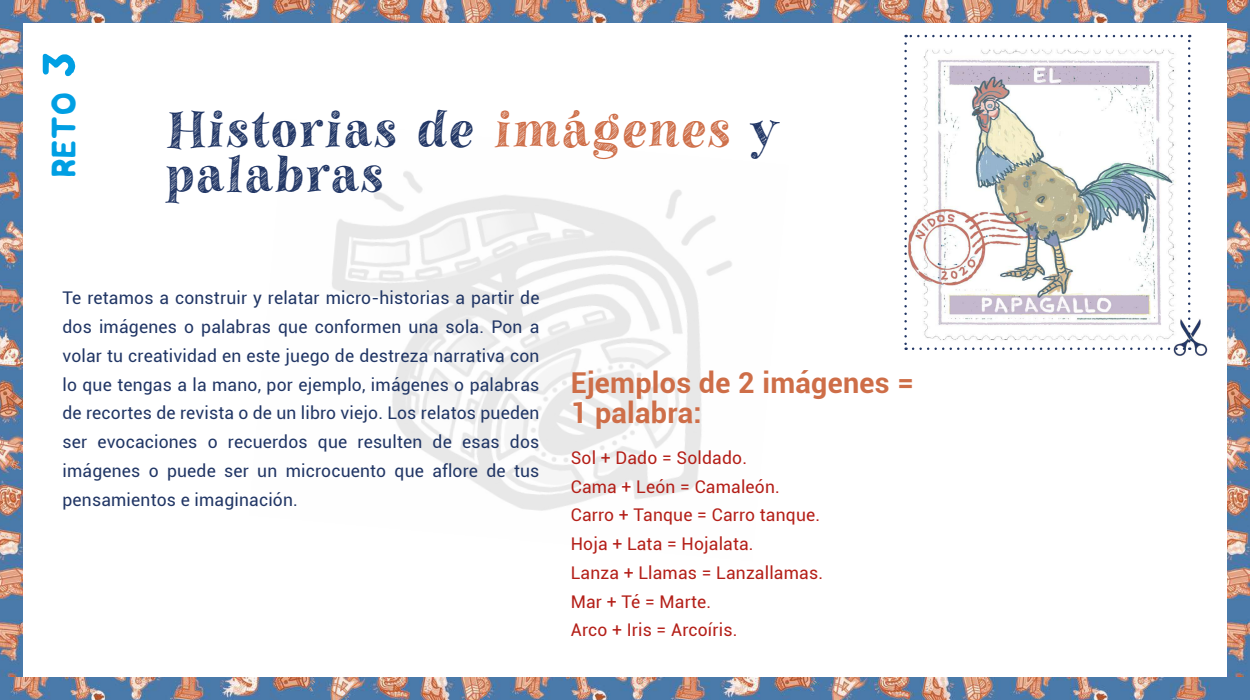
<style>
.page{position:relative;width:1250px;height:700px;background:#fff}
.page>*{position:absolute;margin:0;border:0;box-sizing:border-box;transform-origin:0 0}
.t1{font:50px/45.6px "Gavabon";letter-spacing:.06em;color:#213665}
.t2{font:44.38px "Chlakh";color:#009fe3}
.t3{font:700 28.75px/30.6px "Roboto";letter-spacing:.01em;color:#ce6e48}
.t4{font:17.5px/28.8px "Roboto";letter-spacing:.01em;color:#213665;text-align:justify}
.t5{font:17.5px/28.8px "Roboto";letter-spacing:.01em;color:#b41f18}
.s1{font-size:62.5px}
.s2{color:#ce6e48}
</style>
<div class="page">
<img style="left:0;top:22px;width:22px;height:656px">
<img style="left:0;top:0;width:1228px;height:22px">
<img style="left:1228px;top:0;width:22px;height:678px">
<img style="left:0;top:678px;width:1250px;height:22px">
<img style="left:906px;top:36px;width:277px;height:313px">
<svg style="left:904px;top:44px;width:3px;height:306px"></svg>
<svg style="left:913px;top:348px;width:261px;height:2px"></svg>
<svg style="left:1188px;top:35px;width:2px;height:284px"></svg>
<svg style="left:906px;top:35px;width:276px;height:2px"></svg>
<img style="left:1174px;top:319px;width:33px;height:37px">
<img style="left:332px;top:171px;width:400px;height:340px">
<h2 class="t2" style="left:34px;top:176px;width:128px;rotate:-90deg">reto <span class="s1">3</span></h2>
<h1 class="t1" style="left:168px;top:107px;width:612px">Historias de <span class="s2">imágenes</span> y palabras</h1>
<p class="t4" style="left:62px;top:283px;width:478px">Te retamos a construir y relatar micro-historias a partir de dos imágenes o palabras que conformen una sola. Pon a volar tu creatividad en este juego de destreza narrativa con lo que tengas a la mano, por ejemplo, imágenes o palabras de recortes de revista o de un libro viejo. Los relatos pueden ser evocaciones o recuerdos que resulten de esas dos imágenes o puede ser un microcuento que aflore de tus pensamientos e imaginación.</p>
<h3 class="t3" style="left:571px;top:366px;width:345px">Ejemplos de 2 imágenes =<br>1 palabra:</h3>
<p class="t5" style="left:571px;top:443px;width:254px">Sol + Dado = Soldado.<br>Cama + León = Camaleón.<br>Carro + Tanque = Carro tanque.<br>Hoja + Lata = Hojalata.<br>Lanza + Llamas = Lanzallamas.<br>Mar + Té = Marte.<br>Arco + Iris = Arcoíris.</p>
</div>
